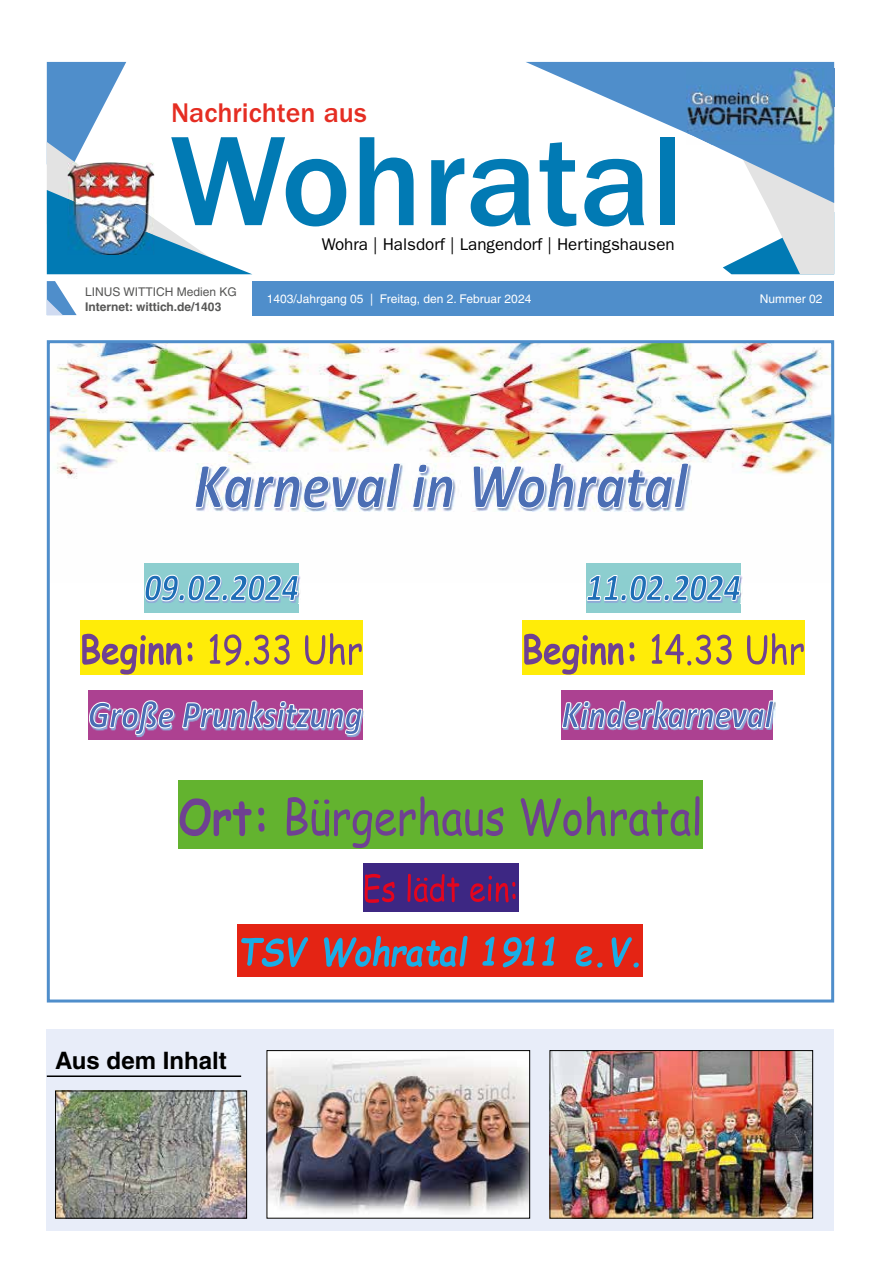
<style>
.page{position:relative;width:881px;height:1263px;background:#fff}
.page>*{position:absolute;margin:0;border:0;box-sizing:border-box;transform-origin:0 0}
.t1{font:500 131.85px "Franklin Gothic LT";color:#017ab4}
.t2{font:500 27.9px "Franklin Gothic LT";color:#e52d22}
.t3{font:700 24px "Helvetica LT";color:#000}
.t4{font:16.95px "Franklin Gothic LT";color:#000}
.t5{font:12px "Helvetica LT";color:#fff}
.t6{font:700 12px "Helvetica LT";color:#575756}
.t7{font:12px "Helvetica LT";color:#575756}
</style>
<div class="page">
<img style="left:51px;top:344px;width:778px;height:235px">
<svg style="left:194px;top:436px;width:495px;height:79px"></svg>
<div style="left:178px;top:781px;width:524px;height:68px;background:#63b32f"></div>
<svg style="left:179px;top:798px;width:72px;height:38px"></svg>
<svg style="left:258px;top:808px;width:6px;height:24px"></svg>
<svg style="left:286px;top:796px;width:217px;height:52px"></svg>
<svg style="left:520px;top:796px;width:179px;height:41px"></svg>
<div style="left:362px;top:863px;width:156px;height:48px;background:#3d2783"></div>
<svg style="left:364px;top:874px;width:30px;height:29px"></svg>
<svg style="left:407px;top:874px;width:52px;height:28px"></svg>
<svg style="left:470px;top:876px;width:45px;height:26px"></svg>
<div style="left:237px;top:924px;width:406px;height:53px;background:#e42414"></div>
<svg style="left:241px;top:937px;width:67px;height:30px"></svg>
<svg style="left:324px;top:936px;width:143px;height:31px"></svg>
<svg style="left:482px;top:937px;width:12px;height:29px"></svg>
<svg style="left:502px;top:937px;width:32px;height:30px"></svg>
<svg style="left:542px;top:937px;width:12px;height:29px"></svg>
<svg style="left:575px;top:946px;width:27px;height:21px"></svg>
<svg style="left:611px;top:937px;width:27px;height:30px"></svg>
<div style="left:144px;top:563px;width:154px;height:50px;background:#8dcecf"></div>
<img style="left:147px;top:602px;width:149px;height:1px">
<svg style="left:144px;top:574px;width:156px;height:28px"></svg>
<div style="left:80px;top:621px;width:283px;height:54px;background:#ffec08"></div>
<svg style="left:82px;top:634px;width:110px;height:40px"></svg>
<svg style="left:210px;top:634px;width:79px;height:31px"></svg>
<svg style="left:305px;top:633px;width:56px;height:32px"></svg>
<div style="left:88px;top:690px;width:274px;height:50px;background:#ac4191"></div>
<img style="left:136px;top:701px;width:228px;height:36px">
<svg style="left:89px;top:700px;width:273px;height:36px"></svg>
<div style="left:585px;top:563px;width:155px;height:50px;background:#8dcecf"></div>
<img style="left:587px;top:602px;width:151px;height:1px">
<svg style="left:586px;top:568px;width:156px;height:34px"></svg>
<div style="left:521px;top:621px;width:283px;height:54px;background:#ffec08"></div>
<svg style="left:524px;top:634px;width:99px;height:40px"></svg>
<svg style="left:629px;top:642px;width:5px;height:19px"></svg>
<svg style="left:651px;top:634px;width:59px;height:31px"></svg>
<svg style="left:716px;top:635px;width:15px;height:30px"></svg>
<svg style="left:747px;top:633px;width:56px;height:32px"></svg>
<div style="left:561px;top:690px;width:211px;height:50px;background:#ac4191"></div>
<svg style="left:562px;top:693px;width:212px;height:43px"></svg>
<div style="left:47px;top:340px;width:786px;height:662px;border:3px solid #4f8ecb"></div>
<div style="left:252px;top:281px;width:581px;height:34px;background:#4f8ecb"></div>
<svg style="left:526px;top:62px;width:307px;height:212px"></svg>
<img style="left:686px;top:68px;width:147px;height:77px">
<svg style="left:47px;top:62px;width:205px;height:212px"></svg>
<img style="left:68px;top:163px;width:86px;height:36px">
<img style="left:68px;top:199px;width:86px;height:56px">
<svg style="left:47px;top:281px;width:30px;height:34px"></svg>
<div style="left:47px;top:1029px;width:786px;height:202px;background:#e8edf9"></div>
<img style="left:268px;top:1052px;width:259px;height:164px">
<div style="left:266px;top:1050px;width:263px;height:168px;border:1px solid #000"></div>
<img style="left:551px;top:1052px;width:259px;height:164px">
<div style="left:549px;top:1050px;width:263px;height:168px;border:1px solid #000"></div>
<img style="left:57px;top:1093px;width:188px;height:123px">
<div style="left:55px;top:1091px;width:192px;height:127px;border:1px solid #000"></div>
<hr style="left:47px;top:1075px;width:194px;height:2px;background:#000">
<h2 class="t2" style="left:171px;top:97px;width:197px">Nachrichten aus</h2>
<h1 class="t1" style="left:170px;top:108px;width:514px">Wohratal</h1>
<h3 class="t4" style="left:321px;top:235px;width:354px">Wohra | Halsdorf | Langendorf | Hertingshausen</h3>
<p class="t7" style="left:85px;top:285px;width:153px">LINUS WITTICH Medien KG</p>
<p class="t6" style="left:85px;top:299px;width:138px">Internet: wittich.de/1403</p>
<p class="t5" style="left:267px;top:292px;width:266px">1403/Jahrgang 05 | Freitag, den 2. Februar 2024</p>
<p class="t5" style="left:759px;top:292px;width:64px">Nummer 02</p>
<h3 class="t3" style="left:55px;top:1046px;width:173px">Aus dem Inhalt</h3>
</div>
